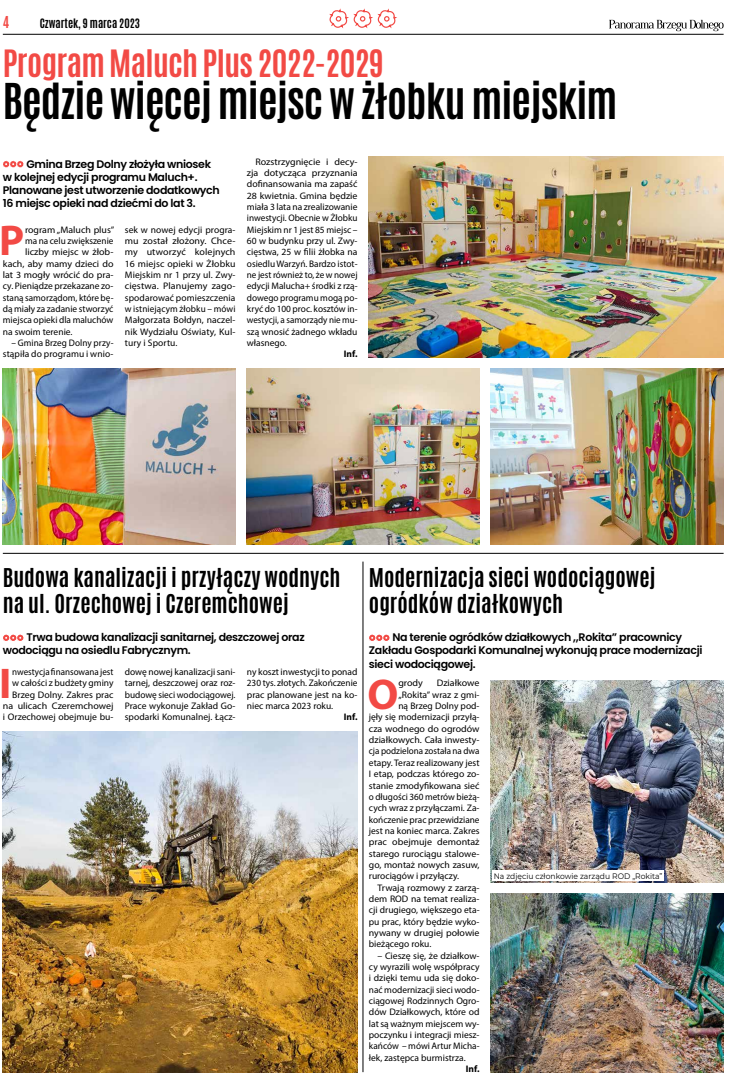
<style>
.page{position:relative;width:752px;height:1092px;background:#fff}
.page>*{position:absolute;margin:0;border:0;box-sizing:border-box;transform-origin:0 0}
.t1{font:700 43.1px "Myriad Pro";color:#f24a45}
.t2{font:700 42px "Antonio";letter-spacing:-.02em;color:#000}
.t3{font:700 32px "Antonio";letter-spacing:-.02em;color:#f24a45}
.t4{font:700 22px/26.4px "Antonio";color:#000}
.t5{font:700 14px "Antonio";color:#f24a45}
.t6{font:600 11px/13.2px "Poppins";letter-spacing:-.03em;color:#000}
.t7{font:700 11px "Antonio";color:#000}
.t8{font:9.5px/11.3px "Myriad Pro";color:#000;text-align:justify}
.t9{font:9.5px/11.3px "Myriad Pro";color:#000;text-align:justify;scale:1.05 1}
.t10{font:9.5px/11.3px "Myriad Pro";color:#000;text-align:right;scale:.95 1}
.t11{font:9.5px "Myriad Pro";color:#000;scale:1.04 1}
.t12{font:9.5px "Myriad Pro";color:#000;scale:.96 1}
.t13{font:700 9.5px "Myriad Pro";color:#000}
.t14{font:8px "Montserrat";color:#000;scale:.95 1}
</style>
<div class="page">
<svg style="left:609px;top:20px;width:114px;height:11px"></svg>
<hr style="left:3px;top:34px;width:720px;height:1px;background:#000">
<svg style="left:329px;top:8px;width:68px;height:21px"></svg>
<svg style="left:3px;top:160px;width:21px;height:8px"></svg>
<img style="left:490px;top:369px;width:233px;height:175px">
<img style="left:247px;top:369px;width:232px;height:175px">
<img style="left:3px;top:369px;width:232px;height:175px">
<img style="left:369px;top:156px;width:354px;height:201px">
<svg style="left:3px;top:634px;width:21px;height:7px"></svg>
<img style="left:3px;top:731px;width:354px;height:340px">
<svg style="left:369px;top:634px;width:21px;height:7px"></svg>
<img style="left:490px;top:893px;width:233px;height:178px">
<img style="left:490px;top:680px;width:233px;height:202px">
<hr style="left:3px;top:553px;width:720px;height:1px;background:#000">
<hr style="left:362px;top:561px;width:1px;height:510px;background:#000">
<div style="left:492px;top:870px;width:171px;height:11px;background:#fff"></div>
<h3 class="t5" style="left:3px;top:12px;width:8px">4</h3>
<p class="t7" style="left:40px;top:16px;width:102px">Czwartek, 9 marca 2023</p>
<h3 class="t3" style="left:3px;top:40px;width:382px">Program Maluch Plus 2022-2029</h3>
<h2 class="t2" style="left:3px;top:71px;width:615px">Będzie więcej miejsc w żłobku miejskim</h2>
<p class="t6" style="left:3px;top:157px;width:218px;text-indent:23px">Gmina Brzeg Dolny złożyła wniosek w kolejnej edycji programu Maluch+.<br>Planowane jest utworzenie dodatkowych 16 miejsc opieki nad dziećmi do lat 3.</p>
<p class="t9" style="left:247px;top:155px;width:107px;text-indent:9px">Rozstrzygnięcie i decy&shy;zja dotycząca przyznania dofinansowania ma zapaść 28 kwietnia. Gmina będzie miała 3 lata na zrealizowanie inwestycji. Obecnie w Żłobku Miejskim nr 1 jest 85 miejsc – 60 w budynku przy ul. Zwy&shy;cięstwa, 25 w filii żłobka na osiedlu Warzyń. Bardzo istot&shy;ne jest również to, że w nowej edycji Malucha+ środki z rzą&shy;dowego programu mogą po&shy;kryć do 100 proc. kosztów in&shy;westycji, a samorządy nie mu&shy;szą wnosić żadnego wkładu własnego.</p>
<p class="t13" style="left:344px;top:348px;width:15px">Inf.</p>
<h1 class="t1" style="left:0;top:212px;width:27px">P</h1>
<p class="t11" style="left:25px;top:223px;width:87px">rogram „Maluch plus”</p>
<p class="t8" style="left:125px;top:223px;width:112px">sek w nowej edycji progra&shy;mu został złożony. Chce&shy;my utworzyć kolejnych 16 miejsc opieki w Żłobku Miejskim nr 1 przy ul. Zwy&shy;cięstwa. Planujemy zago&shy;spodarować pomieszczenia w istniejącym żłobku – mówi Małgorzata Bołdyn, naczel&shy;nik Wydziału Oświaty, Kul&shy;tury i Sportu.</p>
<p class="t8" style="left:25px;top:235px;width:90px">ma na celu zwiększenie</p>
<p class="t9" style="left:25px;top:246px;width:86px">liczby miejsc w żłob-</p>
<p class="t9" style="left:3px;top:257px;width:107px">kach, aby mamy dzieci do</p>
<p class="t9" style="left:3px;top:269px;width:107px">lat 3 mogły wrócić do pra-</p>
<p class="t8" style="left:3px;top:280px;width:112px">cy. Pieniądze przekazane zo-</p>
<p class="t8" style="left:3px;top:291px;width:112px">staną samorządom, które bę-</p>
<p class="t8" style="left:3px;top:303px;width:112px">dą miały za zadanie stworzyć</p>
<p class="t8" style="left:3px;top:314px;width:112px">miejsca opieki dla maluchów</p>
<p class="t8" style="left:3px;top:326px;width:71px">na swoim terenie.</p>
<p class="t8" style="left:3px;top:337px;width:112px;text-align:right">– Gmina Brzeg Dolny przy&shy;stąpiła do programu i wnio-</p>
<h3 class="t4" style="left:3px;top:564px;width:339px">Budowa kanalizacji i przyłączy wodnych na ul. Orzechowej i Czeremchowej</h3>
<p class="t6" style="left:3px;top:630px;width:303px;text-indent:23px">Trwa budowa kanalizacji sanitarnej, deszczowej oraz wodociągu na osiedlu Fabrycznym.</p>
<p class="t10" style="left:3px;top:666px;width:118px">nwestycja finansowana jest<br>w całości z budżety gminy<br>Brzeg Dolny. Zakres prac na ulicach Czeremchowej i Orzechowej obejmuje bu-</p>
<p class="t8" style="left:125px;top:666px;width:112px">dowę nowej kanalizacji sani&shy;tarnej, deszczowej oraz roz&shy;budowę sieci wodociągowej.<br>Prace wykonuje Zakład Go&shy;spodarki Komunalnej. Łącz-</p>
<p class="t8" style="left:247px;top:666px;width:112px">ny koszt inwestycji to ponad 230 tys. złotych. Zakończenie prac planowane jest na ko&shy;niec marca 2023 roku.</p>
<h1 class="t1" style="left:0;top:655px;width:14px">I</h1>
<p class="t13" style="left:344px;top:711px;width:15px">Inf.</p>
<h3 class="t4" style="left:369px;top:564px;width:288px">Modernizacja sieci wodociągowej ogródków działkowych</h3>
<p class="t6" style="left:369px;top:630px;width:335px;text-indent:23px">Na terenie ogródków działkowych „Rokita” pracownicy<br>Zakładu Gospodarki Komunalnej wykonują prace modernizacji sieci wodociągowej.</p>
<h1 class="t1" style="left:367px;top:666px;width:32px">O</h1>
<p class="t9" style="left:398px;top:677px;width:25px">grody</p>
<p class="t9" style="left:436px;top:677px;width:42px">Działkowe</p>
<p class="t8" style="left:398px;top:688px;width:83px">„Rokita” wraz z gmi-</p>
<p class="t8" style="left:398px;top:700px;width:83px">ną Brzeg Dolny pod-</p>
<p class="t8" style="left:369px;top:711px;width:112px">jęły się modernizacji przyłą-</p>
<p class="t9" style="left:369px;top:722px;width:107px">cza wodnego do ogrodów</p>
<p class="t11" style="left:369px;top:734px;width:108px">działkowych. Cała inwesty-</p>
<p class="t10" style="left:369px;top:745px;width:118px">cja podzielona została na dwa</p>
<p class="t8" style="left:369px;top:756px;width:112px">etapy. Teraz realizowany jest</p>
<p class="t8" style="left:369px;top:768px;width:112px">I etap, podczas którego zo-</p>
<p class="t8" style="left:369px;top:779px;width:112px">stanie zmodyfikowana sieć</p>
<p class="t12" style="left:369px;top:790px;width:117px">o długości 360 metrów bieżą-</p>
<p class="t8" style="left:369px;top:802px;width:112px">cych wraz z przyłączami. Za-</p>
<p class="t8" style="left:369px;top:813px;width:112px">kończenie prac przewidziane</p>
<p class="t8" style="left:369px;top:824px;width:112px">jest na koniec marca. Zakres</p>
<p class="t9" style="left:369px;top:836px;width:107px">prac obejmuje demontaż</p>
<p class="t8" style="left:369px;top:847px;width:112px">starego rurociągu stalowe-</p>
<p class="t8" style="left:369px;top:858px;width:112px">go, montaż nowych zasuw,</p>
<p class="t8" style="left:369px;top:870px;width:92px">rurociągów i przyłączy.</p>
<p class="t11" style="left:377px;top:881px;width:100px">Trwają rozmowy z zarzą-</p>
<p class="t8" style="left:369px;top:892px;width:112px">dem ROD na temat realiza-</p>
<p class="t8" style="left:369px;top:904px;width:112px">cji drugiego, większego eta-</p>
<p class="t8" style="left:369px;top:915px;width:112px">pu prac, który będzie wyko-</p>
<p class="t11" style="left:369px;top:926px;width:108px">nywany w drugiej połowie</p>
<p class="t8" style="left:369px;top:938px;width:64px">bieżącego roku.</p>
<p class="t8" style="left:369px;top:949px;width:112px;text-indent:9px">– Cieszę się, że działkow&shy;cy wyrazili wolę współpracy i dzięki temu uda się doko&shy;nać modernizacji sieci wodo&shy;ciągowej Rodzinnych Ogro&shy;dów Działkowych, które od lat są ważnym miejscem wy&shy;poczynku i integracji miesz&shy;kańców – mówi Artur Micha&shy;łek, zastępca burmistrza.</p>
<p class="t13" style="left:465px;top:1062px;width:15px">Inf.</p>
<p class="t14" style="left:493px;top:870px;width:179px">Na zdjęciu członkowie zarządu ROD „Rokita”</p>
</div>
